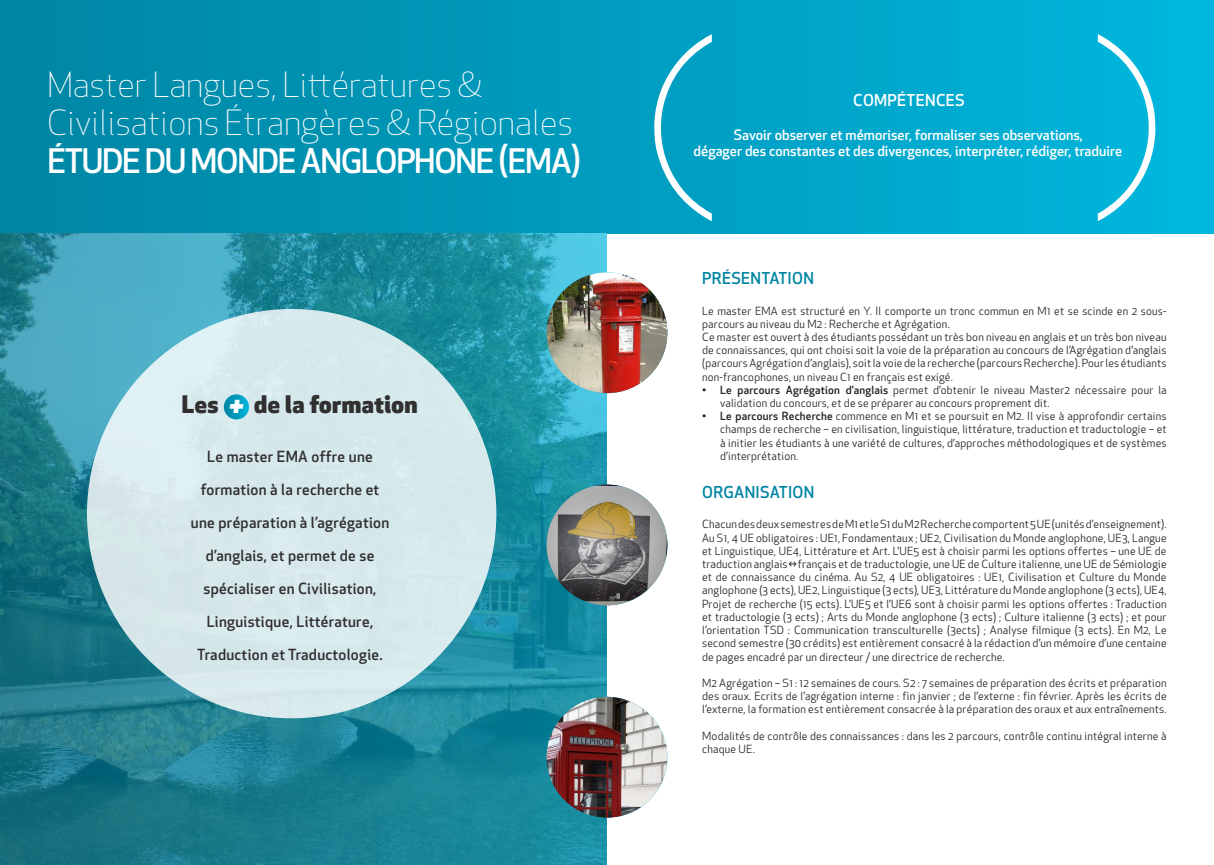
<style>
.page{position:relative;width:1214px;height:865px;background:#fff}
.page>*{position:absolute;margin:0;border:0;box-sizing:border-box;transform-origin:0 0}
.t1{font:300 34px/38px "Apex New";color:#fff}
.t2{font:500 33px "Apex New";letter-spacing:-.04em;color:#fff}
.t3{font:italic 800 25.3px "Apex New";color:#fff}
.t4{font:800 23.6px "Apex New";letter-spacing:.02em;color:#312f30}
.t5{font:500 16px "Apex New";letter-spacing:.02em;color:#0085a3}
.t6{font:500 16px "Apex New";letter-spacing:.02em;color:#fff}
.t7{font:500 15px/33px "Apex New";letter-spacing:.02em;color:#312f30}
.t8{font:500 14px/16.8px "Apex New";color:#fff;text-align:center}
.t9{font:11px/13.2px "Apex New";letter-spacing:.02em;color:#231f20;text-align:justify}
.s1{font-weight:500}
</style>
<div class="page">
<div style="left:0;top:0;width:1213px;height:234px;background:linear-gradient(to right,#0084a2,#00b6dd)"></div>
<img style="left:0;top:234px;width:607px;height:631px">
<img style="left:546px;top:272px;width:121px;height:121px;border-radius:60px">
<img style="left:546px;top:484px;width:121px;height:121px;border-radius:60px">
<img style="left:546px;top:696px;width:121px;height:121px;border-radius:60px">
<svg style="left:654px;top:34px;width:57px;height:187px;background:#22acca"></svg>
<svg style="left:1097px;top:34px;width:58px;height:187px;background:#21bdde"></svg>
<div style="left:87px;top:309px;width:409px;height:409px;background:#d7e9ec;border-radius:50%"></div>
<svg style="left:224px;top:394px;width:25px;height:25px"></svg>
<p class="t1" style="left:47px;top:66px;width:527px">Master Langues, Littératures &amp;<br>Civilisations Étrangères &amp; Régionales</p>
<p class="t2" style="left:47px;top:139px;width:535px">ÉTUDE DU MONDE ANGLOPHONE (EMA)</p>
<p class="t6" style="left:853px;top:89px;width:113px">COMPÉTENCES</p>
<p class="t8" style="left:693px;top:126px;width:430px">Savoir observer et mémoriser, formaliser ses observations,<br>dégager des constantes et des divergences, interpréter, rédiger, traduire</p>
<p class="t5" style="left:702px;top:268px;width:113px">PRÉSENTATION</p>
<p class="t9" style="left:702px;top:304px;width:466px">Le master EMA est structuré en Y. Il comporte un tronc commun en M1 et se scinde en 2 sous&shy;parcours au niveau du M2 : Recherche et Agrégation.</p>
<p class="t9" style="left:702px;top:330px;width:466px">Ce master est ouvert à des étudiants possédant un très bon niveau en anglais et un très bon niveau de connaissances, qui ont choisi soit la voie de la préparation au concours de l’Agrégation d’anglais (parcours Agrégation d’anglais), soit la voie de la recherche (parcours Recherche). Pour les étudiants non-francophones, un niveau C1 en français est exigé.</p>
<p class="t9" style="left:720px;top:383px;width:448px;text-indent:-18px"><span class="s1">• Le parcours Agrégation d’anglais</span> permet d’obtenir le niveau Master2 nécessaire pour la validation du concours, et de se préparer au concours proprement dit.</p>
<p class="t9" style="left:720px;top:409px;width:448px;text-indent:-18px"><span class="s1">• Le parcours Recherche</span> commence en M1 et se poursuit en M2. Il vise à approfondir certains champs de recherche – en civilisation, linguistique, littérature, traduction et traductologie – et à initier les étudiants à une variété de cultures, d’approches méthodologiques et de systèmes</p>
<p class="t4" style="left:182px;top:388px;width:38px">Les</p>
<p class="t3" style="left:229px;top:388px;width:17px">+</p>
<p class="t4" style="left:254px;top:388px;width:165px">de la formation</p>
<p class="t7" style="left:207px;top:440px;width:167px">Le master EMA offre une</p>
<p class="t9" style="left:720px;top:449px;width:80px">d’interprétation.</p>
<p class="t7" style="left:201px;top:473px;width:180px">formation à la recherche et</p>
<p class="t7" style="left:191px;top:506px;width:200px">une préparation à l’agrégation</p>
<p class="t7" style="left:206px;top:539px;width:170px">d’anglais, et permet de se</p>
<p class="t7" style="left:203px;top:572px;width:174px">spécialiser en Civilisation,<br>Linguistique, Littérature,</p>
<p class="t7" style="left:197px;top:638px;width:187px">Traduction et Traductologie.</p>
<p class="t5" style="left:702px;top:481px;width:114px">ORGANISATION</p>
<p class="t9" style="left:702px;top:518px;width:466px">Chacun des deux semestres de M1 et le S1 du M2 Recherche comportent 5 UE (unités d’enseignement).<br>Au S1, 4 UE obligatoires : UE1, Fondamentaux ; UE2, Civilisation du Monde anglophone, UE3, Langue et Linguistique, UE4, Littérature et Art. L’UE5 est à choisir parmi les options offertes – une UE de traduction anglais■français et de traductologie, une UE de Culture italienne, une UE de Sémiologie et de connaissance du cinéma. Au S2, 4 UE obligatoires : UE1, Civilisation et Culture du Monde anglophone (3 ects), UE2, Linguistique (3 ects), UE3, Littérature du Monde anglophone (3 ects), UE4, Projet de recherche (15 ects). L’UE5 et l’UE6 sont à choisir parmi les options offertes : Traduction et traductologie (3 ects) ; Arts du Monde anglophone (3 ects) ; Culture italienne (3 ects) ; et pour l’orientation TSD : Communication transculturelle (3ects) ; Analyse filmique (3 ects). En M2, Le second semestre (30 crédits) est entièrement consacré à la rédaction d’un mémoire d’une centaine de pages encadré par un directeur / une directrice de recherche.</p>
<p class="t9" style="left:702px;top:676px;width:466px">M2 Agrégation – S1 : 12 semaines de cours. S2 : 7 semaines de préparation des écrits et préparation des oraux. Ecrits de l’agrégation interne : fin janvier ; de l’externe : fin février. Après les écrits de l’externe, la formation est entièrement consacrée à la préparation des oraux et aux entraînements.</p>
<p class="t9" style="left:702px;top:729px;width:466px">Modalités de contrôle des connaissances : dans les 2 parcours, contrôle continu intégral interne à chaque UE.</p>
</div>
